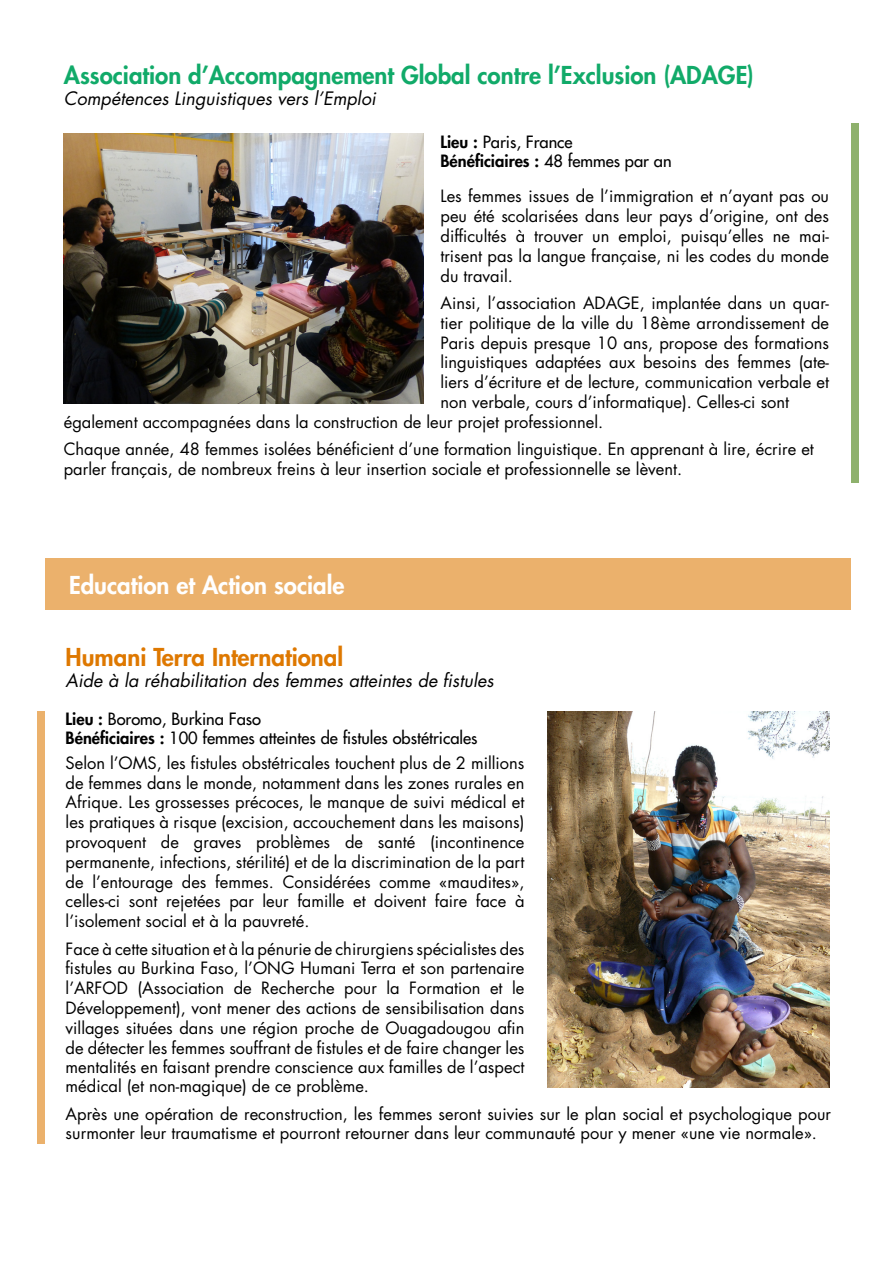
<style>
.page{position:relative;width:893px;height:1263px;background:#fff}
.page>*{position:absolute;margin:0;border:0;box-sizing:border-box;transform-origin:0 0}
.t1{font:800 24px "Futura Std";color:#11aa69}
.t2{font:800 24px "Futura Std";color:#de7800}
.t3{font:800 24px "Futura Std";color:#fff}
.t4{font:italic 18px "Futura Std";color:#000}
.t5{font:16.5px/19.8px "Futura Std";color:#000;text-align:justify}
.t6{font:500 16.5px "Futura Std";color:#000}
.t7{font:800 16.5px "Futura Std";color:#000}
.s1{font-weight:800}
.s2{font-weight:500}
</style>
<div class="page">
<div style="left:852px;top:123px;width:7px;height:360px;background:#8eb16c"></div>
<img style="left:64px;top:134px;width:359px;height:269px">
<div style="left:45px;top:558px;width:806px;height:52px;background:#ebb16c"></div>
<div style="left:38px;top:711px;width:7px;height:433px;background:#ebb16c"></div>
<img style="left:548px;top:711px;width:282px;height:376px">
<p class="t1" style="left:64px;top:60px;width:692px">Association d’Accompagnement Global contre l’Exclusion (ADAGE)</p>
<p class="t4" style="left:64px;top:87px;width:314px">Compétences Linguistiques vers l’Emploi</p>
<p class="t6" style="left:440px;top:131px;width:134px"><span class="s1">Lieu :</span> Paris, France</p>
<p class="t7" style="left:440px;top:151px;width:233px">Bénéficiaires : <span class="s2">48 femmes par an</span></p>
<p class="t5" style="left:440px;top:187px;width:390px">Les femmes issues de l’immigration et n’ayant pas ou peu été scolarisées dans leur pays d’origine, ont des difficultés à trouver un emploi, puisqu’elles ne mai&shy;trisent pas la langue française, ni les codes du monde du travail.</p>
<p class="t5" style="left:440px;top:293px;width:390px">Ainsi, l’association ADAGE, implantée dans un quar&shy;tier politique de la ville du 18ème arrondissement de Paris depuis presque 10 ans, propose des formations linguistiques adaptées aux besoins des femmes (ate&shy;liers d’écriture et de lecture, communication verbale et non verbale, cours d’informatique). Celles-ci sont</p>
<p class="t5" style="left:64px;top:412px;width:541px">également accompagnées dans la construction de leur projet professionnel.</p>
<p class="t5" style="left:64px;top:439px;width:752px">Chaque année, 48 femmes isolées bénéficient d’une formation linguistique. En apprenant à lire, écrire et parler français, de nombreux freins à leur insertion sociale et professionnelle se lèvent.</p>
<p class="t3" style="left:69px;top:570px;width:277px">Education et Action sociale</p>
<p class="t2" style="left:66px;top:641px;width:279px">Humani Terra International</p>
<p class="t4" style="left:66px;top:669px;width:429px">Aide à la réhabilitation des femmes atteintes de fistules</p>
<p class="t6" style="left:66px;top:708px;width:197px"><span class="s1">Lieu :</span> Boromo, Burkina Faso</p>
<p class="t6" style="left:66px;top:728px;width:413px"><span class="s1">Bénéficiaires :</span> 100 femmes atteintes de fistules obstétricales</p>
<p class="t5" style="left:66px;top:753px;width:460px">Selon l’OMS, les fistules obstétricales touchent plus de 2 millions de femmes dans le monde, notamment dans les zones rurales en Afrique. Les grossesses précoces, le manque de suivi médical et les pratiques à risque (excision, accouchement dans les maisons) provoquent de graves problèmes de santé (incontinence permanente, infections, stérilité) et de la discrimination de la part de l’entourage des femmes. Considérées comme «maudites», celles-ci sont rejetées par leur famille et doivent faire face à l’isolement social et à la pauvreté.</p>
<p class="t5" style="left:66px;top:939px;width:460px">Face à cette situation et à la pénurie de chirurgiens spécialistes des fistules au Burkina Faso, l’ONG Humani Terra et son partenaire l’ARFOD (Association de Recherche pour la Formation et le Développement), vont mener des actions de sensibilisation dans villages situées dans une région proche de Ouagadougou afin de détecter les femmes souffrant de fistules et de faire changer les mentalités en faisant prendre conscience aux familles de l’aspect</p>
<p class="t5" style="left:66px;top:1076px;width:305px">médical (et non-magique) de ce problème.</p>
<p class="t5" style="left:66px;top:1104px;width:767px">Après une opération de reconstruction, les femmes seront suivies sur le plan social et psychologique pour surmonter leur traumatisme et pourront retourner dans leur communauté pour y mener «une vie normale».</p>
</div>
